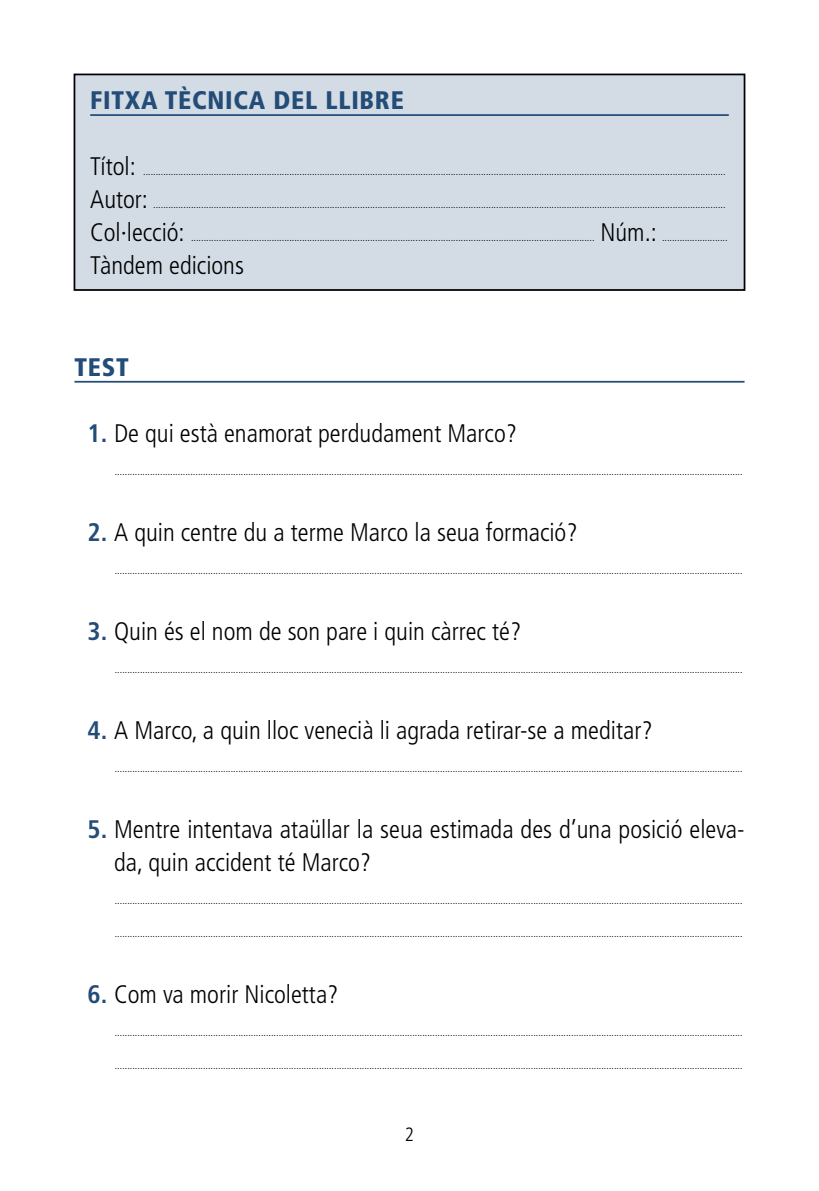
<style>
.page{position:relative;width:819px;height:1191px;background:#fff}
.page>*{position:absolute;margin:0;border:0;box-sizing:border-box;transform-origin:0 0}
.t1{font:300 condensed 25.38px/32.9px "Frutiger LT Std";color:#000}
.t2{font:900 condensed 25.38px "Frutiger LT Std";letter-spacing:.03em;color:#234c78}
.t3{font:300 condensed 19.25px "Frutiger LT Std";color:#000}
.t4{font:300 condensed 10.5px "Frutiger LT Std";color:#000}
.s1{font-weight:700;color:#234c78}
</style>
<div class="page">
<div style="left:74px;top:74px;width:670px;height:216px;background:#d3dbe4"></div>
<hr style="left:90px;top:114px;width:638px;height:2px;background:#234c78">
<div style="left:74px;top:74px;width:671px;height:217px;border:2px solid #000"></div>
<hr style="left:74px;top:381px;width:670px;height:1px;background:#234c78">
<h1 class="t2" style="left:90px;top:85px;width:315px">FITXA TÈCNICA DEL LLIBRE</h1>
<h1 class="t1" style="left:90px;top:150px;width:47px">Títol:</h1>
<p class="t4" style="left:143px;top:166px;width:584px">.......................................................................................................................................................................................................................................</p>
<h1 class="t1" style="left:90px;top:183px;width:59px">Autor:</h1>
<p class="t4" style="left:153px;top:199px;width:574px">...................................................................................................................................................................................................................................</p>
<h1 class="t1" style="left:90px;top:216px;width:96px">Col·lecció:</h1>
<p class="t4" style="left:191px;top:232px;width:405px">................................................................................................................................................................</p>
<h1 class="t1" style="left:600px;top:216px;width:58px">Núm.:</h1>
<p class="t4" style="left:662px;top:232px;width:67px">..........................</p>
<h1 class="t1" style="left:90px;top:249px;width:155px">Tàndem edicions</h1>
<h1 class="t2" style="left:74px;top:352px;width:56px">TEST</h1>
<h1 class="t1" style="left:88px;top:417px;width:431px"><span class="s1">1.</span> De qui està enamorat perdudament Marco?</h1>
<p class="t4" style="left:115px;top:465px;width:629px">.........................................................................................................................................................................................................................................................</p>
<h1 class="t1" style="left:88px;top:516px;width:491px"><span class="s1">2.</span> A quin centre du a terme Marco la seua formació?</h1>
<p class="t4" style="left:115px;top:564px;width:629px">.........................................................................................................................................................................................................................................................</p>
<h1 class="t1" style="left:88px;top:615px;width:435px"><span class="s1">3.</span> Quin és el nom de son pare i quin càrrec té?</h1>
<p class="t4" style="left:115px;top:663px;width:629px">.........................................................................................................................................................................................................................................................</p>
<h1 class="t1" style="left:88px;top:714px;width:566px"><span class="s1">4.</span> A Marco, a quin lloc venecià li agrada retirar-se a meditar?</h1>
<p class="t4" style="left:115px;top:762px;width:629px">.........................................................................................................................................................................................................................................................</p>
<h1 class="t1" style="left:114px;top:813px;width:632px;text-indent:-26px"><span class="s1">5.</span> Mentre intentava ataüllar la seua estimada des d’una posició eleva&shy;da, quin accident té Marco?</h1>
<p class="t4" style="left:115px;top:894px;width:629px">.........................................................................................................................................................................................................................................................</p>
<p class="t4" style="left:115px;top:927px;width:629px">.........................................................................................................................................................................................................................................................</p>
<h1 class="t1" style="left:88px;top:978px;width:252px"><span class="s1">6.</span> Com va morir Nicoletta?</h1>
<p class="t4" style="left:115px;top:1026px;width:629px">.........................................................................................................................................................................................................................................................</p>
<p class="t4" style="left:115px;top:1059px;width:629px">.........................................................................................................................................................................................................................................................</p>
<h2 class="t3" style="left:405px;top:1123px;width:11px">2</h2>
</div>
